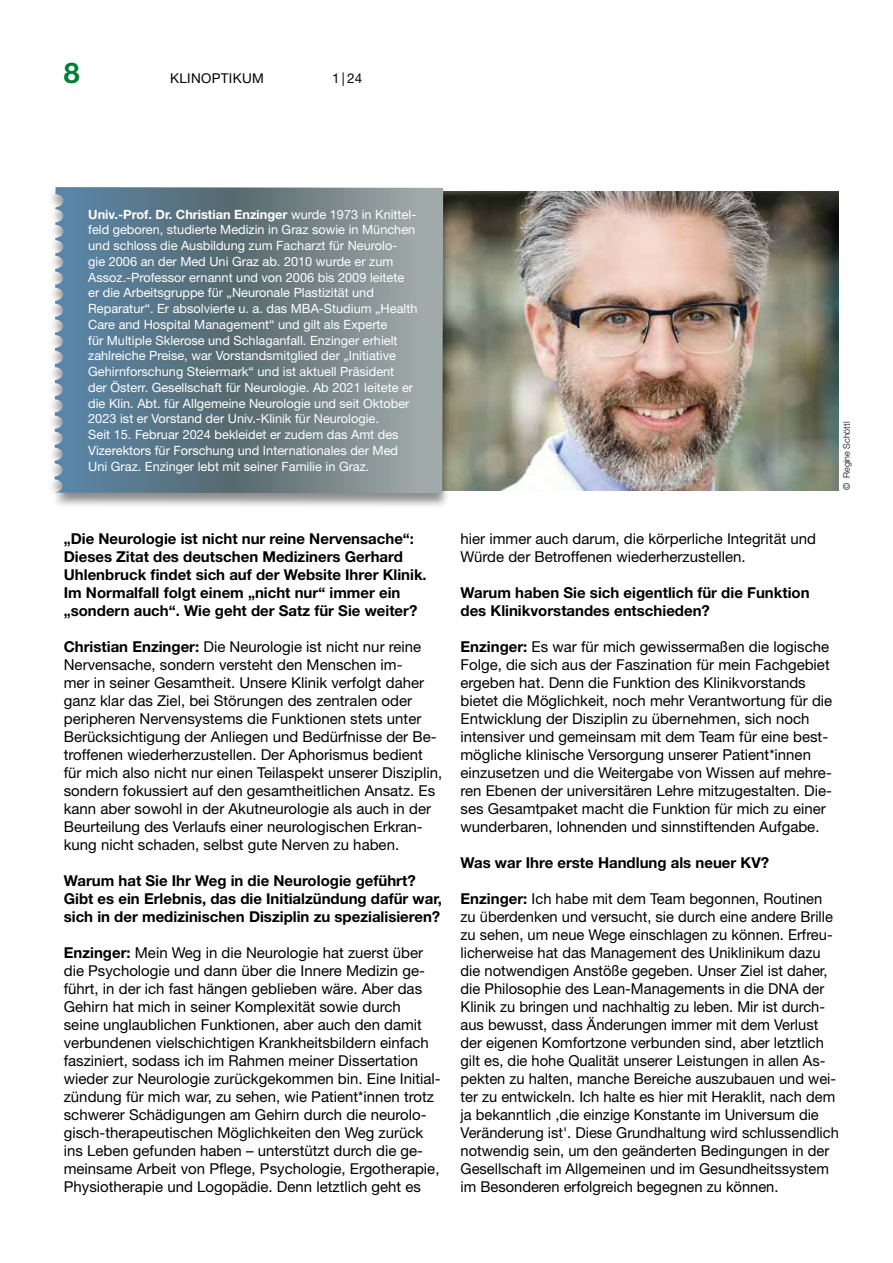
<style>
.page{position:relative;width:893px;height:1263px;background:#fff}
.page>*{position:absolute;margin:0;border:0;box-sizing:border-box;transform-origin:0 0}
.t1{font:700 28.5px "Helvetica Neue LT Std";color:#007e37}
.t2{font:15px/18px "Helvetica Neue LT Std";color:#000}
.t3{font:700 15px/18px "Helvetica Neue LT Std";color:#000}
.t4{font:13.5px "Helvetica Neue LT Std";letter-spacing:.025em;color:#000}
.t5{font:12.75px/15.8px "Helvetica Neue LT Std";color:#fff}
.t6{font:300 9px "Helvetica Neue LT Std";color:#000}
.s1{font-weight:700}
</style>
<div class="page">
<img style="left:451px;top:191px;width:388px;height:299px">
<div style="left:47px;top:187px;width:404px;height:323px;background:#000;opacity:.45"></div>
<svg style="left:55px;top:187px;width:388px;height:306px"></svg>
<h1 class="t1" style="left:64px;top:55px;width:17px">8</h1>
<p class="t4" style="left:170px;top:70px;width:95px">KLINOPTIKUM</p>
<p class="t4" style="left:332px;top:70px;width:32px">1|24</p>
<p class="t5" style="left:88px;top:206px;width:331px"><span class="s1">Univ.-Prof. Dr. Christian Enzinger</span> wurde 1973 in Knittel&shy;feld geboren, studierte Medizin in Graz sowie in München und schloss die Ausbildung zum Facharzt für Neurolo&shy;gie 2006 an der Med Uni Graz ab. 2010 wurde er zum Assoz.-Professor ernannt und von 2006 bis 2009 leitete er die Arbeitsgruppe für „Neuronale Plastizität und Reparatur“. Er absolvierte u. a. das MBA-Studium „Health Care and Hospital Management“ und gilt als Experte<br>für Multiple Sklerose und Schlaganfall. Enzinger erhielt zahlreiche Preise, war Vorstandsmitglied der „Initiative Gehirnforschung Steiermark“ und ist aktuell Präsident<br>der Österr. Gesellschaft für Neurologie. Ab 2021 leitete er die Klin. Abt. für Allgemeine Neurologie und seit Oktober 2023 ist er Vorstand der Univ.-Klinik für Neurologie.<br>Seit 15. Februar 2024 bekleidet er zudem das Amt des Vizerektors für Forschung und Internationales der Med Uni Graz. Enzinger lebt mit seiner Familie in Graz.</p>
<p class="t3" style="left:64px;top:529px;width:364px">„Die Neurologie ist nicht nur reine Nervensache“:<br>Dieses Zitat des deutschen Mediziners Gerhard Uhlenbruck findet sich auf der Website Ihrer Klinik.<br>Im Normalfall folgt einem „nicht nur“ immer ein „sondern auch“. Wie geht der Satz für Sie weiter?</p>
<p class="t2" style="left:64px;top:637px;width:380px"><span class="s1">Christian Enzinger:</span> Die Neurologie ist nicht nur reine Nervensache, sondern versteht den Menschen im-<br>mer in seiner Gesamtheit. Unsere Klinik verfolgt daher ganz klar das Ziel, bei Störungen des zentralen oder peripheren Nervensystems die Funktionen stets unter Berücksichtigung der Anliegen und Bedürfnisse der Be&shy;troffenen wiederherzustellen. Der Aphorismus bedient für mich also nicht nur einen Teilaspekt unserer Disziplin, sondern fokussiert auf den gesamtheitlichen Ansatz. Es kann aber sowohl in der Akutneurologie als auch in der Beurteilung des Verlaufs einer neurologischen Erkran&shy;kung nicht schaden, selbst gute Nerven zu haben.</p>
<p class="t3" style="left:64px;top:871px;width:380px">Warum hat Sie Ihr Weg in die Neurologie geführt?<br>Gibt es ein Erlebnis, das die Initialzündung dafür war, sich in der medizinischen Disziplin zu spezialisieren?</p>
<p class="t2" style="left:64px;top:943px;width:378px"><span class="s1">Enzinger:</span> Mein Weg in die Neurologie hat zuerst über die Psychologie und dann über die Innere Medizin ge&shy;führt, in der ich fast hängen geblieben wäre. Aber das Gehirn hat mich in seiner Komplexität sowie durch<br>seine unglaublichen Funktionen, aber auch den damit verbundenen vielschichtigen Krankheitsbildern einfach fasziniert, sodass ich im Rahmen meiner Dissertation wieder zur Neurologie zurückgekommen bin. Eine Initial&shy;zündung für mich war, zu sehen, wie Patient*innen trotz schwerer Schädigungen am Gehirn durch die neurolo&shy;gisch-therapeutischen Möglichkeiten den Weg zurück ins Leben gefunden haben – unterstützt durch die ge&shy;meinsame Arbeit von Pflege, Psychologie, Ergotherapie, Physiotherapie und Logopädie. Denn letztlich geht es</p>
<p class="t6" style="left:841px;top:490px;width:70px;rotate:-90deg">© Regine Schöttl</p>
<p class="t2" style="left:460px;top:529px;width:357px">hier immer auch darum, die körperliche Integrität und<br>Würde der Betroffenen wiederherzustellen.</p>
<p class="t3" style="left:460px;top:583px;width:351px">Warum haben Sie sich eigentlich für die Funktion des Klinikvorstandes entschieden?</p>
<p class="t2" style="left:460px;top:637px;width:373px"><span class="s1">Enzinger:</span> Es war für mich gewissermaßen die logische Folge, die sich aus der Faszination für mein Fachgebiet ergeben hat. Denn die Funktion des Klinikvorstands bietet die Möglichkeit, noch mehr Verantwortung für die Entwicklung der Disziplin zu übernehmen, sich noch intensiver und gemeinsam mit dem Team für eine best&shy;mögliche klinische Versorgung unserer Patient*innen einzusetzen und die Weitergabe von Wissen auf mehre&shy;ren Ebenen der universitären Lehre mitzugestalten. Die&shy;ses Gesamtpaket macht die Funktion für mich zu einer wunderbaren, lohnenden und sinnstiftenden Aufgabe.</p>
<p class="t3" style="left:460px;top:853px;width:310px">Was war Ihre erste Handlung als neuer KV?</p>
<p class="t2" style="left:460px;top:889px;width:380px"><span class="s1">Enzinger:</span> Ich habe mit dem Team begonnen, Routinen zu überdenken und versucht, sie durch eine andere Brille zu sehen, um neue Wege einschlagen zu können. Erfreu&shy;licherweise hat das Management des Uniklinikum dazu die notwendigen Anstöße gegeben. Unser Ziel ist daher, die Philosophie des Lean-Managements in die DNA der Klinik zu bringen und nachhaltig zu leben. Mir ist durch&shy;aus bewusst, dass Änderungen immer mit dem Verlust der eigenen Komfortzone verbunden sind, aber letztlich gilt es, die hohe Qualität unserer Leistungen in allen As&shy;pekten zu halten, manche Bereiche auszubauen und wei&shy;ter zu entwickeln. Ich halte es hier mit Heraklit, nach dem ja bekanntlich ,die einzige Konstante im Universum die Veränderung ist'. Diese Grundhaltung wird schlussendlich notwendig sein, um den geänderten Bedingungen in der Gesellschaft im Allgemeinen und im Gesundheitssystem im Besonderen erfolgreich begegnen zu können.</p>
</div>
